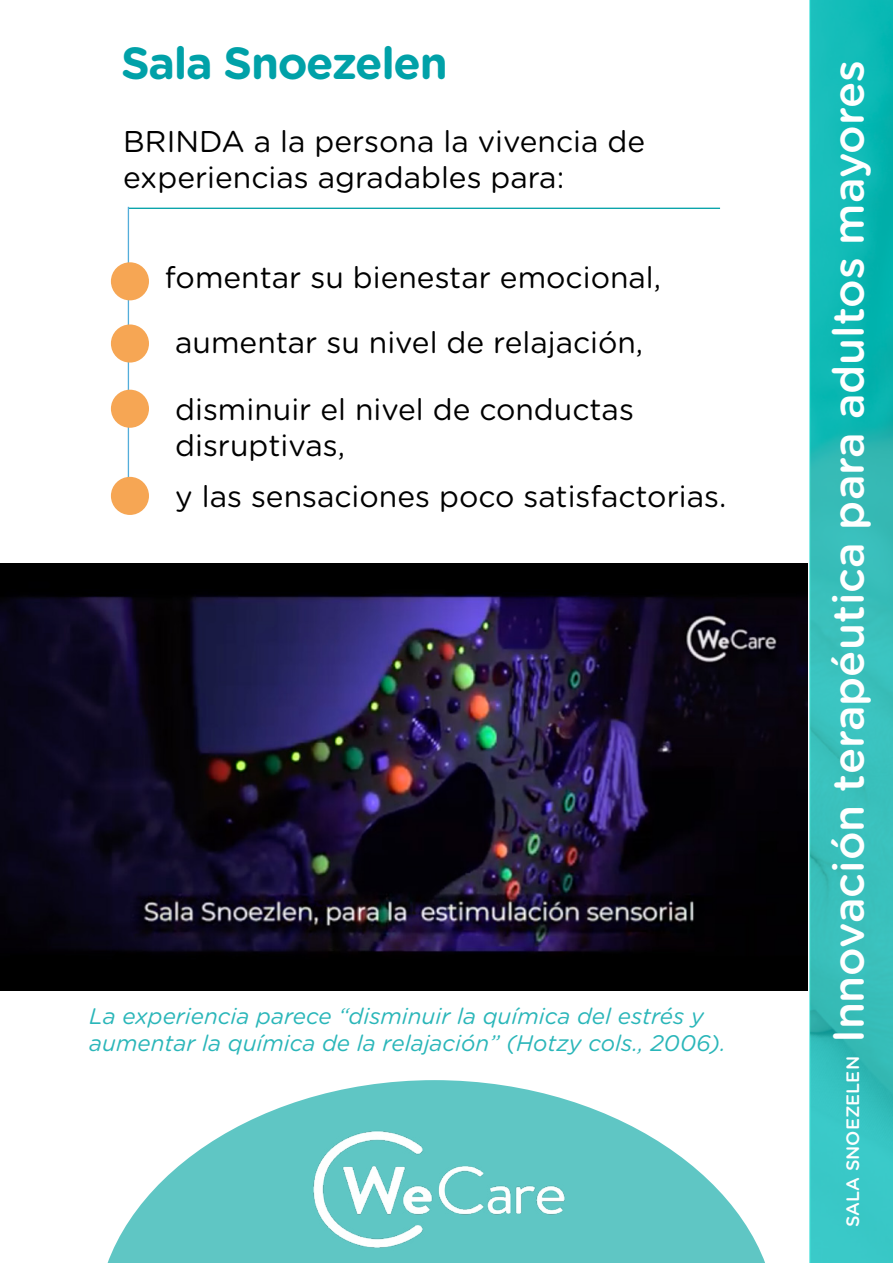
<style>
.page{position:relative;width:893px;height:1263px;background:#fff}
.page>*{position:absolute;margin:0;border:0;box-sizing:border-box;transform-origin:0 0}
.t1{font:700 45px "Gotham Rounded";letter-spacing:-.03em;color:#00a1a8}
.t2{font:500 43.5px "Gotham Rounded";color:#fff}
.t3{font:30px/36px "Gotham Rounded";color:#000}
.t4{font:italic 22.5px/27px "Gotham Rounded";color:#2ab6b9}
.t5{font:500 18px "Gotham Rounded";color:#fff}
</style>
<div class="page">
<svg style="left:809px;top:0;width:84px;height:1263px;fill:#37beba"></svg>
<hr style="left:128px;top:208px;width:592px;height:1px;background:#00a1a8">
<hr style="left:128px;top:207px;width:1px;height:305px;background:#53adda">
<svg style="left:107px;top:1080px;width:658px;height:183px;fill:#5fc6c4"></svg>
<div style="left:111px;top:262px;width:38px;height:38px;background:#f6a654;border-radius:50%"></div>
<div style="left:111px;top:324px;width:38px;height:39px;background:#f6a654;border-radius:50%"></div>
<div style="left:111px;top:390px;width:38px;height:38px;background:#f6a654;border-radius:50%"></div>
<div style="left:111px;top:477px;width:38px;height:38px;background:#f6a654;border-radius:50%"></div>
<img style="left:0;top:563px;width:808px;height:428px">
<img style="left:282px;top:1126px;width:313px;height:137px">
<p class="t1" style="left:121px;top:30px;width:328px">Sala Snoezelen</p>
<p class="t3" style="left:123px;top:122px;width:523px">BRINDA a la persona la vivencia de experiencias agradables para:</p>
<p class="t3" style="left:165px;top:258px;width:498px">fomentar su bienestar emocional,</p>
<p class="t3" style="left:175px;top:323px;width:470px">aumentar su nivel de relajación,</p>
<p class="t3" style="left:175px;top:390px;width:460px">disminuir el nivel de conductas disruptivas,</p>
<p class="t3" style="left:175px;top:477px;width:553px">y las sensaciones poco satisfactorias.</p>
<p class="t4" style="left:89px;top:1001px;width:638px">La experiencia parece “disminuir la química del estrés y aumentar la química de la relajación” (Hotzy cols., 2006).</p>
<p class="t2" style="left:817px;top:1043px;width:985px;rotate:-90deg">Innovación terapéutica para adultos mayores</p>
<p class="t5" style="left:840px;top:1227px;width:172px;rotate:-90deg">SALA SNOEZELEN</p>
</div>
